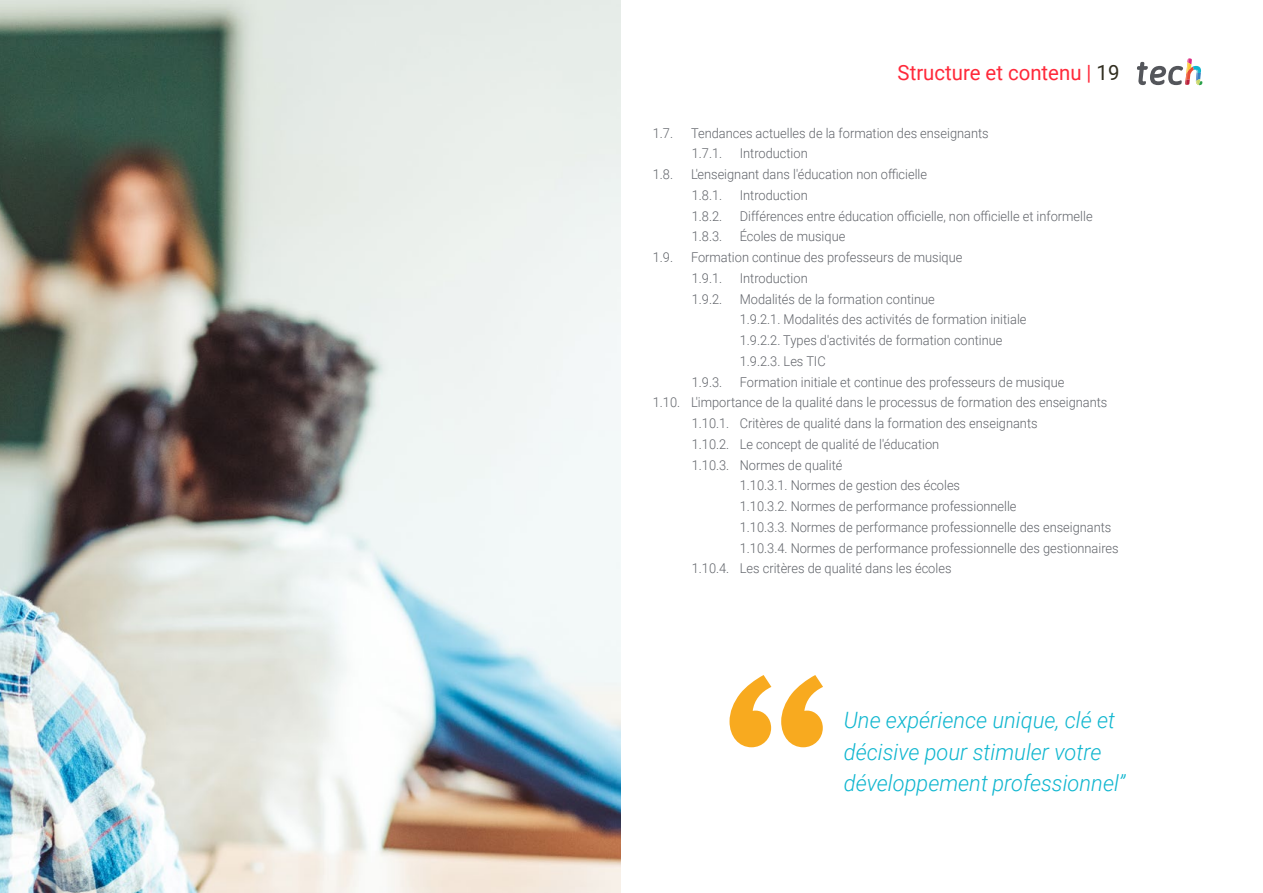
<style>
.page{position:relative;width:1263px;height:893px;background:#fff}
.page>*{position:absolute;margin:0;border:0;box-sizing:border-box;transform-origin:0 0}
.t1{font:italic 300 22.5px/31.5px "Roboto";color:#0fb6cf}
.t2{font:21px "Roboto";color:#ff293a}
.t3{font:300 13.5px/20.7px "Roboto";color:#61646a;scale:.95 1}
.s1{color:#312e20}
</style>
<div class="page">
<img style="left:0;top:0;width:621px;height:893px">
<svg style="left:729px;top:675px;width:94px;height:72px"></svg>
<svg style="left:1137px;top:58px;width:65px;height:28px"></svg>
<h2 class="t2" style="left:898px;top:57px;width:223px">Structure et contenu | <span class="s1">19</span></h2>
<p class="t3" style="left:653px;top:122px;width:23px">1.7.</p>
<p class="t3" style="left:691px;top:122px;width:315px">Tendances actuelles de la formation des enseignants<br>1.7.1.</p>
<p class="t3" style="left:740px;top:143px;width:73px">Introduction</p>
<p class="t3" style="left:653px;top:164px;width:23px">1.8.</p>
<p class="t3" style="left:691px;top:164px;width:250px">L'enseignant dans l'éducation non officielle<br>1.8.1.</p>
<p class="t3" style="left:740px;top:184px;width:73px">Introduction</p>
<p class="t3" style="left:692px;top:205px;width:34px">1.8.2.</p>
<p class="t3" style="left:740px;top:205px;width:373px">Différences entre éducation officielle, non officielle et informelle</p>
<p class="t3" style="left:692px;top:226px;width:34px">1.8.3.</p>
<p class="t3" style="left:740px;top:226px;width:113px">Écoles de musique</p>
<p class="t3" style="left:653px;top:247px;width:23px">1.9.</p>
<p class="t3" style="left:691px;top:247px;width:287px">Formation continue des professeurs de musique<br>1.9.1.</p>
<p class="t3" style="left:740px;top:267px;width:73px">Introduction</p>
<p class="t3" style="left:692px;top:288px;width:34px">1.9.2.</p>
<p class="t3" style="left:740px;top:288px;width:303px">Modalités de la formation continue<br>1.9.2.1. Modalités des activités de formation initiale 1.9.2.2. Types d'activités de formation continue 1.9.2.3. Les TIC</p>
<p class="t3" style="left:692px;top:371px;width:34px">1.9.3.</p>
<p class="t3" style="left:740px;top:371px;width:343px">Formation initiale et continue des professeurs de musique</p>
<p class="t3" style="left:653px;top:392px;width:480px">1.10. L'importance de la qualité dans le processus de formation des enseignants</p>
<p class="t3" style="left:692px;top:413px;width:366px">1.10.1. Critères de qualité dans la formation des enseignants</p>
<p class="t3" style="left:692px;top:433px;width:262px">1.10.2. Le concept de qualité de l'éducation</p>
<p class="t3" style="left:692px;top:454px;width:160px">1.10.3. Normes de qualité</p>
<p class="t3" style="left:740px;top:475px;width:233px">1.10.3.1. Normes de gestion des écoles</p>
<p class="t3" style="left:740px;top:496px;width:293px">1.10.3.2. Normes de performance professionnelle</p>
<p class="t3" style="left:740px;top:516px;width:393px">1.10.3.3. Normes de performance professionnelle des enseignants</p>
<p class="t3" style="left:740px;top:537px;width:400px">1.10.3.4. Normes de performance professionnelle des gestionnaires</p>
<p class="t3" style="left:692px;top:558px;width:275px">1.10.4. Les critères de qualité dans les écoles</p>
<h1 class="t1" style="left:844px;top:704px;width:283px">Une expérience unique, clé et décisive pour stimuler votre développement professionnel”</h1>
</div>
